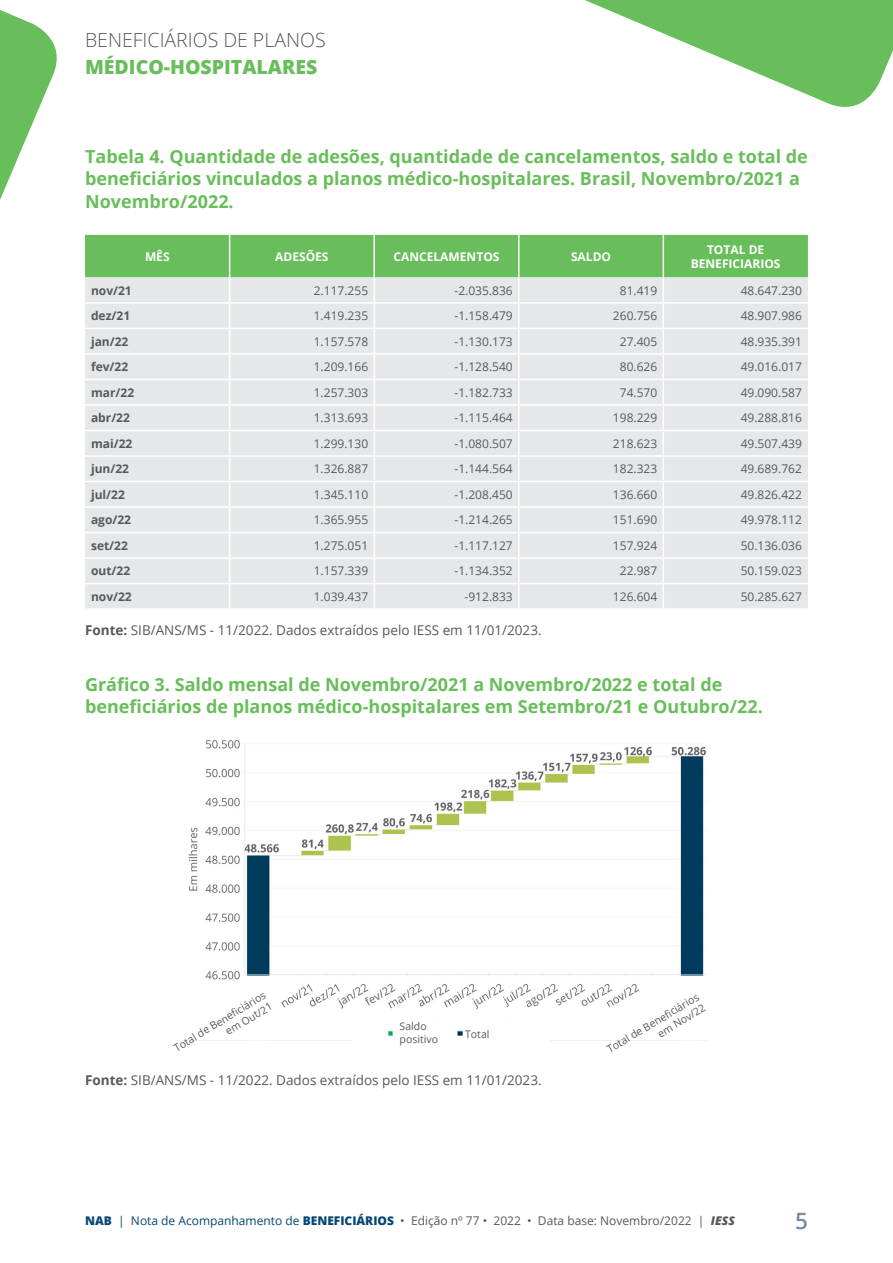
<style>
.page{position:relative;width:893px;height:1263px;background:#fff}
.page>*{position:absolute;margin:0;border:0;box-sizing:border-box;transform-origin:0 0}
.t1{font:600 22.5px "Open Sans";color:#7d89a7}
.t2{font:300 19.5px "Open Sans";color:#57585a}
.t3{font:800 19.5px "Open Sans";color:#68be5a}
.t4{font:700 18px/22.5px "Open Sans";color:#68be5a}
.t5{font:13.5px "Open Sans";color:#57585a}
.t6{font:12px "Open Sans";color:#57585a}
.t7{font:700 12px "Open Sans";color:#57585a}
.t8{font:700 12px/14.4px "Open Sans";color:#fff;text-align:center}
.t9{font:10.5px/12.6px "Open Sans";color:#57585a;text-align:right}
.s1{font-weight:700}
.s2{font-weight:800;color:#064773}
.s3{color:#064773}
.s4{font-weight:800;font-style:italic}
</style>
<div class="page">
<svg style="left:585px;top:0;width:308px;height:107px;fill:#68be5a"></svg>
<svg style="left:0;top:10px;width:57px;height:190px"></svg>
<img style="left:188px;top:740px;width:518px;height:269px">
<svg style="left:85px;top:235px;width:723px;height:373px;background:#d9e3da"></svg>
<hr style="left:663px;top:583px;width:145px;height:1px;background:#fff">
<img style="left:387px;top:1030px;width:6px;height:6px">
<img style="left:457px;top:1030px;width:6px;height:6px">
<h2 class="t2" style="left:85px;top:27px;width:215px">BENEFICIÁRIOS DE PLANOS</h2>
<h2 class="t3" style="left:85px;top:52px;width:234px">MÉDICO-HOSPITALARES</h2>
<h3 class="t4" style="left:85px;top:144px;width:724px">Tabela 4. Quantidade de adesões, quantidade de cancelamentos, saldo e total de beneficiários vinculados a planos médico-hospitalares. Brasil, Novembro/2021 a<br>Novembro/2022.</h3>
<p class="t8" style="left:145px;top:249px;width:25px">MÊS</p>
<p class="t8" style="left:275px;top:249px;width:55px">Adesões</p>
<p class="t8" style="left:393px;top:249px;width:108px">Cancelam entos</p>
<p class="t8" style="left:571px;top:249px;width:42px">Saldo</p>
<p class="t8" style="left:691px;top:242px;width:91px">Total de<br>Beneficiarios</p>
<p class="t7" style="left:91px;top:282px;width:42px">nov/21</p>
<p class="t6" style="left:314px;top:282px;width:56px">2.117.255</p>
<p class="t6" style="left:454px;top:282px;width:60px">-2.035.836</p>
<p class="t6" style="left:620px;top:282px;width:39px">81.419</p>
<p class="t6" style="left:741px;top:282px;width:63px">48.647.230</p>
<p class="t7" style="left:91px;top:307px;width:41px">dez/21</p>
<p class="t6" style="left:314px;top:308px;width:56px">1.419.235</p>
<p class="t6" style="left:454px;top:308px;width:60px">-1.158.479</p>
<p class="t6" style="left:613px;top:308px;width:46px">260.756</p>
<p class="t6" style="left:741px;top:308px;width:63px">48.907.986</p>
<p class="t7" style="left:91px;top:333px;width:39px">jan/22</p>
<p class="t6" style="left:314px;top:333px;width:56px">1.157.578</p>
<p class="t6" style="left:454px;top:333px;width:60px">-1.130.173</p>
<p class="t6" style="left:620px;top:333px;width:39px">27.405</p>
<p class="t6" style="left:741px;top:333px;width:63px">48.935.391</p>
<p class="t7" style="left:91px;top:358px;width:39px">fev/22</p>
<p class="t6" style="left:314px;top:359px;width:56px">1.209.166</p>
<p class="t6" style="left:454px;top:359px;width:60px">-1.128.540</p>
<p class="t6" style="left:620px;top:359px;width:39px">80.626</p>
<p class="t6" style="left:741px;top:359px;width:63px">49.016.017</p>
<p class="t7" style="left:91px;top:384px;width:45px">mar/22</p>
<p class="t6" style="left:314px;top:384px;width:56px">1.257.303</p>
<p class="t6" style="left:454px;top:384px;width:60px">-1.182.733</p>
<p class="t6" style="left:620px;top:384px;width:39px">74.570</p>
<p class="t6" style="left:741px;top:384px;width:63px">49.090.587</p>
<p class="t7" style="left:91px;top:409px;width:40px">abr/22</p>
<p class="t6" style="left:314px;top:410px;width:56px">1.313.693</p>
<p class="t6" style="left:454px;top:410px;width:60px">-1.115.464</p>
<p class="t6" style="left:613px;top:410px;width:46px">198.229</p>
<p class="t6" style="left:741px;top:410px;width:63px">49.288.816</p>
<p class="t7" style="left:91px;top:435px;width:43px">mai/22</p>
<p class="t6" style="left:314px;top:435px;width:56px">1.299.130</p>
<p class="t6" style="left:454px;top:435px;width:60px">-1.080.507</p>
<p class="t6" style="left:613px;top:435px;width:46px">218.623</p>
<p class="t6" style="left:741px;top:435px;width:63px">49.507.439</p>
<p class="t7" style="left:91px;top:460px;width:40px">jun/22</p>
<p class="t6" style="left:314px;top:461px;width:56px">1.326.887</p>
<p class="t6" style="left:454px;top:461px;width:60px">-1.144.564</p>
<p class="t6" style="left:613px;top:461px;width:46px">182.323</p>
<p class="t6" style="left:741px;top:461px;width:63px">49.689.762</p>
<p class="t7" style="left:91px;top:486px;width:35px">jul/22</p>
<p class="t6" style="left:314px;top:486px;width:56px">1.345.110</p>
<p class="t6" style="left:454px;top:486px;width:60px">-1.208.450</p>
<p class="t6" style="left:613px;top:486px;width:46px">136.660</p>
<p class="t6" style="left:741px;top:486px;width:63px">49.826.422</p>
<p class="t7" style="left:91px;top:512px;width:42px">ago/22</p>
<p class="t6" style="left:314px;top:512px;width:56px">1.365.955</p>
<p class="t6" style="left:454px;top:512px;width:60px">-1.214.265</p>
<p class="t6" style="left:613px;top:512px;width:46px">151.690</p>
<p class="t6" style="left:741px;top:512px;width:63px">49.978.112</p>
<p class="t7" style="left:91px;top:537px;width:38px">set/22</p>
<p class="t6" style="left:314px;top:537px;width:56px">1.275.051</p>
<p class="t6" style="left:454px;top:537px;width:60px">-1.117.127</p>
<p class="t6" style="left:613px;top:537px;width:46px">157.924</p>
<p class="t6" style="left:741px;top:537px;width:63px">50.136.036</p>
<p class="t7" style="left:91px;top:563px;width:41px">out/22</p>
<p class="t6" style="left:314px;top:563px;width:56px">1.157.339</p>
<p class="t6" style="left:454px;top:563px;width:60px">-1.134.352</p>
<p class="t6" style="left:620px;top:563px;width:39px">22.987</p>
<p class="t6" style="left:741px;top:563px;width:63px">50.159.023</p>
<p class="t7" style="left:91px;top:588px;width:42px">nov/22</p>
<p class="t6" style="left:314px;top:588px;width:56px">1.039.437</p>
<p class="t6" style="left:465px;top:588px;width:50px">-912.833</p>
<p class="t6" style="left:613px;top:588px;width:46px">126.604</p>
<p class="t6" style="left:741px;top:588px;width:63px">50.285.627</p>
<p class="t5" style="left:85px;top:620px;width:458px"><span class="s1">Fonte:</span> SIB/ANS/MS - 11/2022. Dados extraídos pelo IESS em 11/01/2023.</p>
<h3 class="t4" style="left:85px;top:673px;width:679px">Gráfico 3. Saldo mensal de Novembro/2021 a Novembro/2022 e total de beneficiários de planos médico-hospitalares em Setembro/21 e Outubro/22.</h3>
<p class="t9" style="left:171px;top:1043px;width:107px;rotate:-31deg">Total de Benefi ciários em Out/21</p>
<p class="t9" style="left:604px;top:1044px;width:107px;rotate:-31deg">Total de Benefi ciários em Nov/22</p>
<p class="t9" style="left:400px;top:1020px;width:40px;text-align:left">Saldo positivo</p>
<p class="t9" style="left:465px;top:1027px;width:26px">Total</p>
<p class="t5" style="left:85px;top:1070px;width:458px"><span class="s1">Fonte:</span> SIB/ANS/MS - 11/2022. Dados extraídos pelo IESS em 11/01/2023.</p>
<p class="t6" style="left:85px;top:1212px;width:651px"><span class="s2">NAB</span> <span class="s3">| Nota de Acompanhamento de</span> <span class="s2">BENEFICIÁRIOS</span> • Edição nº 77 • 2022 • Data base: Novembro/2022 | <span class="s4">IESS</span></p>
<h1 class="t1" style="left:795px;top:1205px;width:14px">5</h1>
</div>
